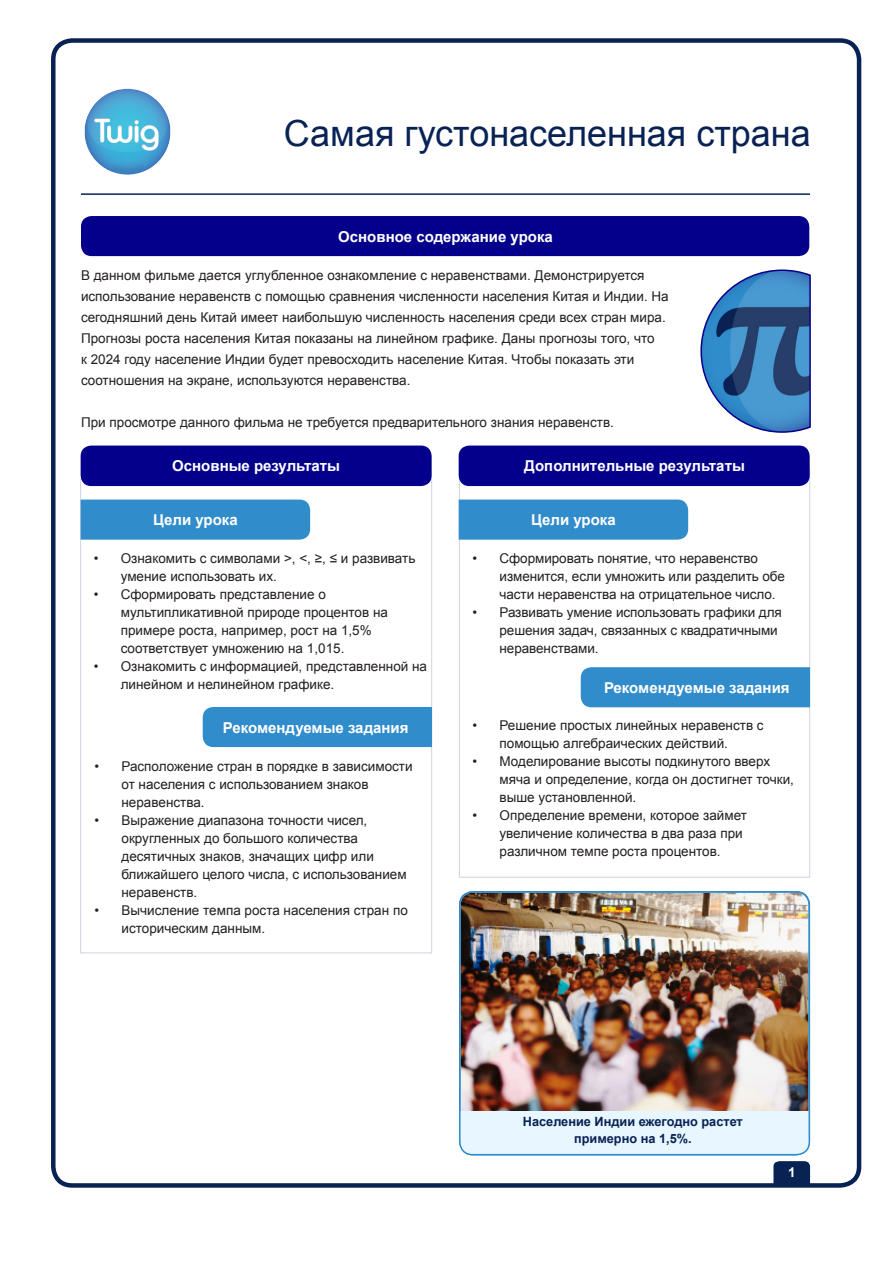
<style>
.page{position:relative;width:893px;height:1263px;background:#fff}
.page>*{position:absolute;margin:0;border:0;box-sizing:border-box;transform-origin:0 0}
.t1{font:36px "Arial";color:#092254}
.Subheads__in_blue_st{font:700 15px "Arial";color:#fff}
.t2{font:13.5px/18px "Arial";color:#231f20}
.t3{font:700 13.5px "Arial";color:#fff}
.image_captions{font:700 12.75px "Arial";color:#092254}
</style>
<div class="page">
<div style="left:51px;top:38px;width:810px;height:1150px;border:4px solid #092254;border-radius:19px"></div>
<svg style="left:773px;top:1161px;width:37px;height:24px"></svg>
<hr style="left:81px;top:193px;width:729px;height:2px;background:#092254">
<img style="left:84px;top:88px;width:87px;height:87px">
<div style="left:81px;top:216px;width:728px;height:40px;background:#05008b;border-radius:11px"></div>
<div style="left:81px;top:446px;width:351px;height:40px;background:#05008b;border-radius:11px"></div>
<div style="left:459px;top:446px;width:351px;height:40px;background:#05008b;border-radius:11px"></div>
<div style="left:81px;top:500px;width:229px;height:40px;background:#308ccb"></div>
<div style="left:459px;top:500px;width:229px;height:40px;background:#308ccb"></div>
<div style="left:203px;top:707px;width:229px;height:40px;background:#308ccb"></div>
<div style="left:581px;top:667px;width:229px;height:40px;background:#308ccb"></div>
<svg style="left:700px;top:269px;width:111px;height:164px"></svg>
<img style="left:460px;top:894px;width:347px;height:217px">
<div style="left:460px;top:1111px;width:349px;height:44px;background:#e7f6ff"></div>
<div style="left:459px;top:891px;width:351px;height:264px;border:2px solid #308ccb;border-radius:13px"></div>
<h1 class="t1" style="left:284px;top:110px;width:528px">Самая густонаселенная страна</h1>
<p class="Subheads__in_blue_st" style="left:338px;top:226px;width:216px">Основное содержание урока</p>
<p class="t2" style="left:81px;top:265px;width:589px;line-height:21px">В данном фильме дается углубленное ознакомление с неравенствами. Демонстрируется использование неравенств с помощью сравнения численности населения Китая и Индии. На сегодняшний день Китай имеет наибольшую численность населения среди всех стран мира.<br>Прогнозы роста населения Китая показаны на линейном графике. Даны прогнозы того, что<br>к 2024 году население Индии будет превосходить население Китая. Чтобы показать эти соотношения на экране, используются неравенства.</p>
<p class="t2" style="left:81px;top:413px;width:534px">При просмотре данного фильма не требуется предварительного знания неравенств.</p>
<p class="Subheads__in_blue_st" style="left:172px;top:456px;width:169px">Основные результаты</p>
<p class="Subheads__in_blue_st" style="left:524px;top:456px;width:222px">Дополнительные результаты</p>
<p class="Subheads__in_blue_st" style="left:153px;top:510px;width:86px">Цели урока</p>
<p class="Subheads__in_blue_st" style="left:531px;top:510px;width:86px">Цели урока</p>
<p class="t2" style="left:121px;top:550px;width:296px;text-indent:-27px">• Ознакомить с символами &gt;, &lt;, ≥, ≤ и развивать умение использовать их.</p>
<p class="t2" style="left:121px;top:586px;width:269px;text-indent:-27px">• Сформировать представление о мультипликативной природе процентов на примере роста, например, рост на 1,5% соответствует умножению на 1,015.</p>
<p class="t2" style="left:121px;top:658px;width:308px;text-indent:-27px">• Ознакомить с информацией, представленной на линейном и нелинейном графике.</p>
<p class="Subheads__in_blue_st" style="left:223px;top:717px;width:187px">Рекомендуемые задания</p>
<p class="t2" style="left:122px;top:757px;width:293px;text-indent:-27px">• Расположение стран в порядке в зависимости от населения с использованием знаков неравенства.</p>
<p class="t2" style="left:122px;top:811px;width:287px;text-indent:-27px">• Выражение диапазона точности чисел, округленных до большого количества десятичных знаков, значащих цифр или ближайшего целого числа, с использованием неравенств.</p>
<p class="t2" style="left:122px;top:901px;width:288px;text-indent:-27px">• Вычисление темпа роста населения стран по историческим данным.</p>
<p class="t2" style="left:500px;top:550px;width:287px;text-indent:-27px">• Сформировать понятие, что неравенство изменится, если умножить или разделить обе части неравенства на отрицательное число.</p>
<p class="t2" style="left:500px;top:604px;width:284px;text-indent:-27px">• Развивать умение использовать графики для решения задач, связанных с квадратичными неравенствами.</p>
<p class="Subheads__in_blue_st" style="left:604px;top:678px;width:187px">Рекомендуемые задания</p>
<p class="t2" style="left:500px;top:716px;width:266px;text-indent:-27px">• Решение простых линейных неравенств с помощью алгебраических действий.</p>
<p class="t2" style="left:500px;top:752px;width:296px;text-indent:-27px">• Моделирование высоты подкинутого вверх мяча и определение, когда он достигнет точки, выше установленной.</p>
<p class="t2" style="left:500px;top:806px;width:249px;text-indent:-27px">• Определение времени, которое займет увеличение количества в два раза при различном темпе роста процентов.</p>
<p class="image_captions" style="left:523px;top:1113px;width:222px">Население Индии ежегодно растет</p>
<p class="image_captions" style="left:574px;top:1130px;width:119px">примерно на 1,5%.</p>
<p class="t3" style="left:788px;top:1163px;width:9px">1</p>
</div>
